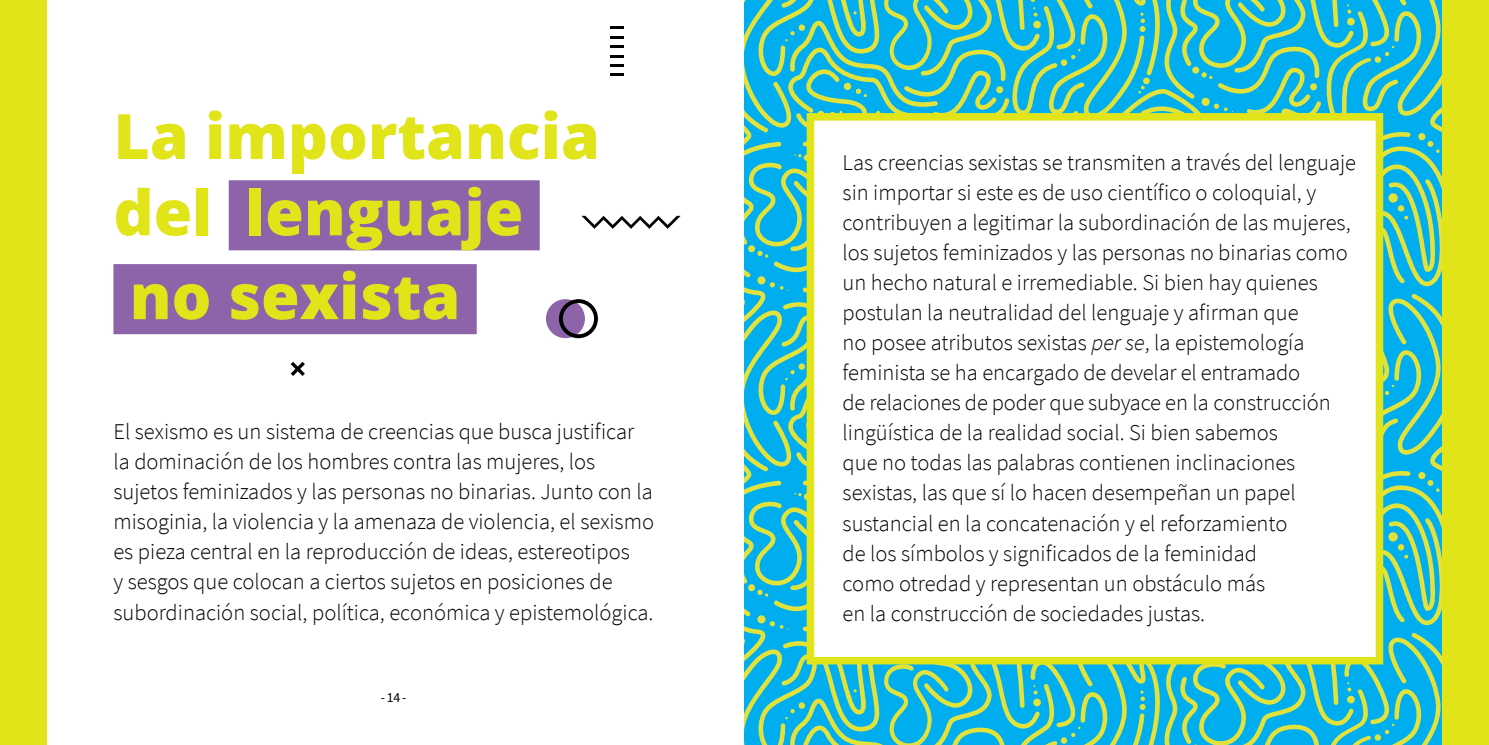
<style>
.page{position:relative;width:1489px;height:745px;background:#fff}
.page>*{position:absolute;margin:0;border:0;box-sizing:border-box;transform-origin:0 0}
.t1{font:800 62.5px/76.2px "Open Sans";color:#e2e41a}
.t2{font:300 22.5px/30px "Source Sans Pro";color:#000}
.t3{font:13.75px "Source Sans Pro";color:#000}
.s1{font-style:italic}
</style>
<div class="page">
<svg style="left:744px;top:0;width:698px;height:745px;background:#39bbc0"></svg>
<svg style="left:581px;top:216px;width:99px;height:13px"></svg>
<hr style="left:610px;top:73px;width:14px;height:3px;background:#000">
<hr style="left:610px;top:64px;width:14px;height:3px;background:#000">
<svg style="left:610px;top:55px;width:14px;height:2px"></svg>
<hr style="left:610px;top:45px;width:14px;height:3px;background:#000">
<hr style="left:610px;top:36px;width:14px;height:3px;background:#000">
<svg style="left:610px;top:27px;width:14px;height:2px"></svg>
<div style="left:546px;top:299px;width:39px;height:39px;background:#8d64aa;border-radius:50%"></div>
<svg style="left:559px;top:299px;width:39px;height:39px"></svg>
<svg style="left:291px;top:362px;width:14px;height:14px"></svg>
<div style="left:0;top:0;width:46px;height:744px;background:#e2e41a"></div>
<div style="left:1442px;top:0;width:46px;height:744px;background:#e2e41a"></div>
<div style="left:229px;top:180px;width:310px;height:70px;background:#8d64aa"></div>
<div style="left:113px;top:264px;width:363px;height:70px;background:#8d64aa"></div>
<div style="left:810px;top:117px;width:569px;height:543px;background:#fff"></div>
<div style="left:806px;top:113px;width:576px;height:551px;border:8px solid #e2e41a"></div>
<h1 class="t1" style="left:113px;top:95px;width:488px">La importancia del lenguaje</h1>
<h1 class="t1" style="left:130px;top:255px;width:332px">no sexista</h1>
<p class="t2" style="left:113px;top:416px;width:542px">El sexismo es un sistema de creencias que busca justificar la dominación de los hombres contra las mujeres, los sujetos feminizados y las personas no binarias. Junto con la misoginia, la violencia y la amenaza de violencia, el sexismo es pieza central en la reproducción de ideas, estereotipos<br>y sesgos que colocan a ciertos sujetos en posiciones de subordinación social, política, económica y epistemológica.</p>
<p class="t3" style="left:380px;top:688px;width:27px">-14-</p>
<p class="t2" style="left:842px;top:148px;width:515px">Las creencias sexistas se transmiten a través del lenguaje sin importar si este es de uso científico o coloquial, y contribuyen a legitimar la subordinación de las mujeres, los sujetos feminizados y las personas no binarias como un hecho natural e irremediable. Si bien hay quienes postulan la neutralidad del lenguaje y afirman que<br>no posee atributos sexistas <span class="s1">per se</span>, la epistemología feminista se ha encargado de develar el entramado<br>de relaciones de poder que subyace en la construcción lingüística de la realidad social. Si bien sabemos<br>que no todas las palabras contienen inclinaciones sexistas, las que sí lo hacen desempeñan un papel sustancial en la concatenación y el reforzamiento<br>de los símbolos y significados de la feminidad<br>como otredad y representan un obstáculo más<br>en la construcción de sociedades justas.</p>
</div>
